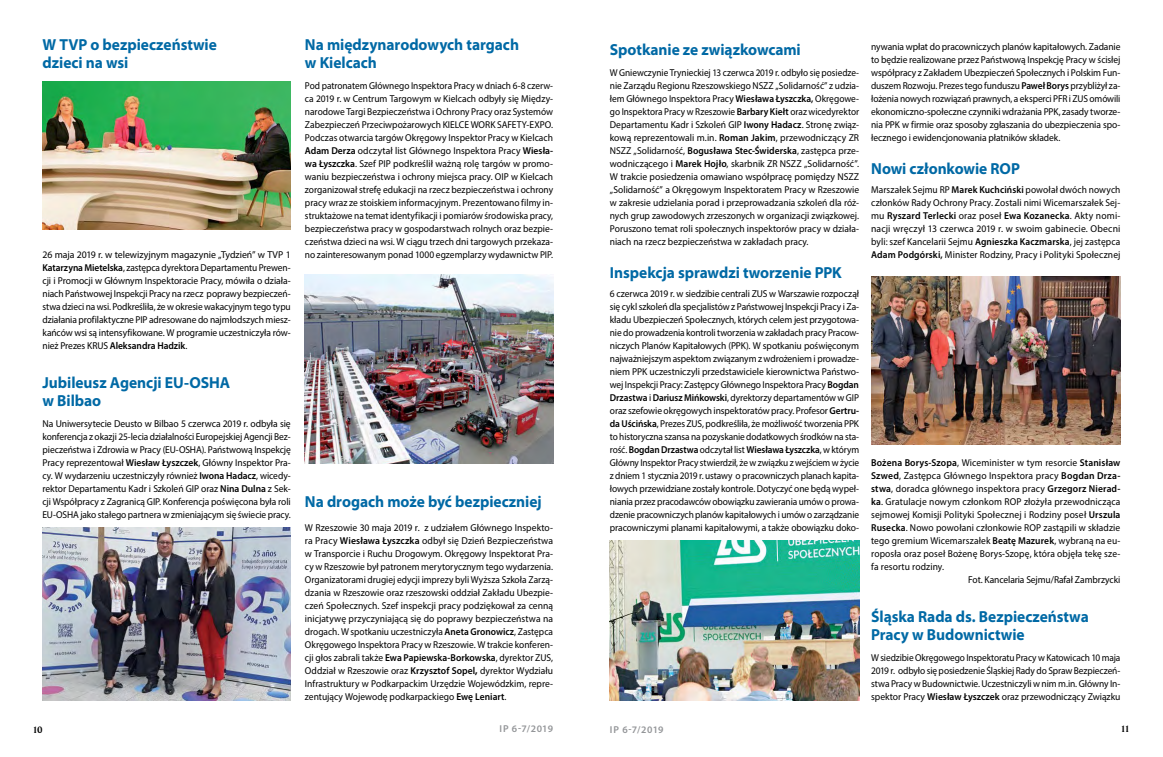
<style>
.page{position:relative;width:1163px;height:757px;background:#fff}
.page>*{position:absolute;margin:0;border:0;box-sizing:border-box;transform-origin:0 0}
.t1{font:700 semi-expanded 16px/18px "Myriad Pro";letter-spacing:-.005em;color:#0069a5;scale:.9 1}
.t2{font:10px/13px "Myriad Pro";letter-spacing:.005em;color:#000;text-align:justify;scale:.95 1}
.t3{font:10px/13px "Myriad Pro";letter-spacing:.005em;color:#000;text-align:justify;scale:.93 1}
.t4{font:10px/13px "Myriad Pro";letter-spacing:.005em;color:#000;text-align:justify;scale:.96 1}
.t5{font:10px/13px "Myriad Pro";letter-spacing:.005em;color:#000;text-align:justify}
.t6{font:10px/13px "Myriad Pro";letter-spacing:.005em;color:#000;text-align:justify;scale:.94 1}
.t7{font:600 10px "Myriad Pro";letter-spacing:.015em;color:#000;scale:.95 1}
.t8{font:600 10px "Myriad Pro";letter-spacing:.04em;color:#939598}
.t9{font:700 10px "Life TEE";color:#000}
.s1{font-weight:600}
.s2{font-weight:700}
.s3{font-weight:400}
</style>
<div class="page">
<img style="left:43px;top:81px;width:248px;height:149px">
<img style="left:43px;top:527px;width:248px;height:173px">
<img style="left:871px;top:276px;width:249px;height:168px">
<img style="left:609px;top:541px;width:250px;height:159px">
<img style="left:305px;top:275px;width:248px;height:189px">
<p class="t1" style="left:43px;top:36px;width:195px">W TVP o bezpieczeństwie dzieci na wsi</p>
<p class="t5" style="left:43px;top:248px;width:250px">26 maja 2019 r. w telewizyjnym magazynie „Tydzień” w TVP 1<br><span class="s1">Katarzyna Mietelska</span>, zastępca dyrektora Departamentu Prewen&shy;cji i Promocji w Głównym Inspektoracie Pracy, mówiła o działa&shy;niach Państwowej Inspekcji Pracy na rzecz poprawy bezpieczeń&shy;stwa dzieci na wsi. Podkreśliła, że w okresie wakacyjnym tego typu działania profilaktyczne PIP adresowane do najmłodszych miesz&shy;kańców wsi są intensyfikowane. W programie uczestniczyła rów&shy;nież Prezes KRUS <span class="s1">Aleksandra Hadzik</span>.</p>
<p class="t1" style="left:43px;top:374px;width:210px">Jubileusz Agencji EU-OSHA w Bilbao</p>
<p class="t4" style="left:43px;top:417px;width:260px">Na Uniwersytecie Deusto w Bilbao 5 czerwca 2019 r. odbyła się konferencja z okazji 25-lecia działalności Europejskiej Agencji Bez&shy;pieczeństwa i Zdrowia w Pracy (EU-OSHA). Państwową Inspekcję Pracy reprezentował <span class="s1">Wiesław Łyszczek</span>, Główny Inspektor Pra&shy;cy. W wydarzeniu uczestniczyły również <span class="s1">Iwona Hadacz</span>, wicedy&shy;rektor Departamentu Kadr i Szkoleń GIP oraz <span class="s1">Nina Dulna</span> z Sek&shy;cji Współpracy z Zagranicą GIP. Konferencja poświęcona była roli EU-OSHA jako stałego partnera w zmieniającym się świecie pracy.</p>
<p class="t1" style="left:305px;top:36px;width:239px">Na międzynarodowych targach w Kielcach</p>
<p class="t3" style="left:305px;top:79px;width:268px">Pod patronatem Głównego Inspektora Pracy w dniach 6-8 czerw&shy;ca 2019 r. w Centrum Targowym w Kielcach odbyły się Między&shy;narodowe Targi Bezpieczeństwa i Ochrony Pracy oraz Systemów Zabezpieczeń Przeciwpożarowych KIELCE WORK SAFETY-EXPO.<br>Podczas otwarcia targów Okręgowy Inspektor Pracy w Kielcach <span class="s1">Adam Derza</span> odczytał list Głównego Inspektora Pracy <span class="s1">Wiesła&shy;wa Łyszczka</span>. Szef PIP podkreślił ważną rolę targów w promo&shy;waniu bezpieczeństwa i ochrony miejsca pracy. OIP w Kielcach zorganizował strefę edukacji na rzecz bezpieczeństwa i ochrony pracy wraz ze stoiskiem informacyjnym. Prezentowano filmy in&shy;struktażowe na temat identyfikacji i pomiarów środowiska pracy, bezpieczeństwa pracy w gospodarstwach rolnych oraz bezpie&shy;czeństwa dzieci na wsi. W ciągu trzech dni targowych przekaza&shy;no zainteresowanym ponad 1000 egzemplarzy wydawnictw PIP.</p>
<p class="t1" style="left:305px;top:493px;width:265px">Na drogach może być bezpieczniej</p>
<p class="t4" style="left:305px;top:521px;width:260px">W Rzeszowie 30 maja 2019 r. z udziałem Głównego Inspekto&shy;ra Pracy <span class="s1">Wiesława Łyszczka</span> odbył się Dzień Bezpieczeństwa w Transporcie i Ruchu Drogowym. Okręgowy Inspektorat Pra&shy;cy w Rzeszowie był patronem merytorycznym tego wydarzenia.<br>Organizatorami drugiej edycji imprezy byli Wyższa Szkoła Zarzą&shy;dzania w Rzeszowie oraz rzeszowski oddział Zakładu Ubezpie&shy;czeń Społecznych. Szef inspekcji pracy podziękował za cenną inicjatywę przyczyniającą się do poprawy bezpieczeństwa na drogach. W spotkaniu uczestniczyła <span class="s1">Aneta Gronowicz</span>, Zastępca Okręgowego Inspektora Pracy w Rzeszowie. W trakcie konferen&shy;cji głos zabrali także <span class="s1">Ewa Papiewska-Borkowska</span>, dyrektor ZUS, Oddział w Rzeszowie oraz <span class="s1">Krzysztof Sopel</span><span class="s2">,</span> dyrektor Wydziału Infrastruktury w Podkarpackim Urzędzie Wojewódzkim, repre&shy;zentujący Wojewodę podkarpackiego <span class="s1">Ewę Leniart</span>.</p>
<p class="t1" style="left:609px;top:41px;width:214px">Spotkanie ze związkowcami</p>
<p class="t3" style="left:609px;top:66px;width:269px">W Gniewczynie Trynieckiej 13 czerwca 2019 r. odbyło się posiedze&shy;nie Zarządu Regionu Rzeszowskiego NSZZ „Solidarność” z udzia&shy;łem Głównego Inspektora Pracy <span class="s1">Wiesława Łyszczka,</span> Okręgowe&shy;go Inspektora Pracy w Rzeszowie <span class="s1">Barbary Kiełt</span> oraz wicedyrektor Departamentu Kadr i Szkoleń GIP <span class="s1">Iwony Hadacz</span>. Stronę związ&shy;kową reprezentowali m.in. <span class="s1">Roman Jakim</span>, przewodniczący ZR NSZZ „Solidarność, <span class="s1">Bogusława Stec-Świderska</span>, zastępca prze&shy;wodniczącego i <span class="s1">Marek Hojło</span>, skarbnik ZR NSZZ „Solidarność”.<br>W trakcie posiedzenia omawiano współpracę pomiędzy NSZZ „Solidarność” a Okręgowym Inspektoratem Pracy w Rzeszowie w zakresie udzielania porad i przeprowadzania szkoleń dla róż&shy;nych grup zawodowych zrzeszonych w organizacji związkowej.<br>Poruszono temat roli społecznych inspektorów pracy w działa&shy;niach na rzecz bezpieczeństwa w zakładach pracy.</p>
<p class="t1" style="left:609px;top:264px;width:259px">Inspekcja sprawdzi tworzenie PPK</p>
<p class="t2" style="left:609px;top:287px;width:264px">6 czerwca 2019 r. w siedzibie centrali ZUS w Warszawie rozpoczął się cykl szkoleń dla specjalistów z Państwowej Inspekcji Pracy i Za&shy;kładu Ubezpieczeń Społecznych, których celem jest przygotowa&shy;nie do prowadzenia kontroli tworzenia w zakładach pracy Pracow&shy;niczych Planów Kapitałowych (PPK). W spotkaniu poświęconym najważniejszym aspektom związanym z wdrożeniem i prowadze&shy;niem PPK uczestniczyli przedstawiciele kierownictwa Państwo&shy;wej Inspekcji Pracy: Zastępcy Głównego Inspektora Pracy <span class="s1">Bogdan Drzastwa</span> i <span class="s1">Dariusz Mińkowski</span>, dyrektorzy departamentów w GIP oraz szefowie okręgowych inspektoratów pracy. Profesor <span class="s1">Gertru&shy;da Uścińska</span>, Prezes ZUS, podkreśliła, że możliwość tworzenia PPK to historyczna szansa na pozyskanie dodatkowych środków na sta&shy;rość. <span class="s1">Bogdan Drzastwa</span> odczytał list <span class="s1">Wiesława Łyszczka</span>, w którym Główny Inspektor Pracy stwierdził, że w związku z wejściem w życie z dniem 1 stycznia 2019 r. ustawy o pracowniczych planach kapita&shy;łowych przewidziane zostały kontrole. Dotyczyć one będą wypeł&shy;niania przez pracodawców obowiązku zawierania umów o prowa&shy;dzenie pracowniczych planów kapitałowych i umów o zarządzanie pracowniczymi planami kapitałowymi, a także obowiązku doko-</p>
<p class="t2" style="left:871px;top:40px;width:264px">nywania wpłat do pracowniczych planów kapitałowych. Zadanie to będzie realizowane przez Państwową Inspekcję Pracy w ścisłej współpracy z Zakładem Ubezpieczeń Społecznych i Polskim Fun&shy;duszem Rozwoju. Prezes tego funduszu <span class="s1">Paweł Borys</span> przybliżył za&shy;łożenia nowych rozwiązań prawnych, a eksperci PFR i ZUS omówili ekonomiczno-społeczne czynniki wdrażania PPK, zasady tworze&shy;nia PPK w firmie oraz sposoby zgłaszania do ubezpieczenia spo&shy;łecznego i ewidencjonowania płatników składek.</p>
<p class="t1" style="left:871px;top:160px;width:167px">Nowi członkowie ROP</p>
<p class="t6" style="left:871px;top:183px;width:267px">Marszałek Sejmu RP <span class="s1">Marek Kuchciński</span> powołał dwóch nowych członków Rady Ochrony Pracy. Zostali nimi Wicemarszałek Sej&shy;mu <span class="s1">Ryszard Terlecki</span> oraz poseł <span class="s1">Ewa Kozanecka</span>. Akty nomi&shy;nacji wręczył 13 czerwca 2019 r. w swoim gabinecie. Obecni byli: szef Kancelarii Sejmu <span class="s1">Agnieszka Kaczmarska</span>, jej zastępca <span class="s1">Adam Podgórski,</span> Minister Rodziny, Pracy i Polityki Społecznej</p>
<p class="t7" style="left:871px;top:457px;width:264px">Bożena Borys-Szopa<span class="s3">, Wiceminister w tym resorcie</span> Stanisław</p>
<p class="t4" style="left:871px;top:469px;width:261px"><span class="s1">Szwed</span>, Zastępca Głównego Inspektora pracy <span class="s1">Bogdan Drza-</span></p>
<p class="t4" style="left:871px;top:482px;width:261px"><span class="s1">stwa</span>, doradca głównego inspektora pracy <span class="s1">Grzegorz Nierad-</span></p>
<p class="t2" style="left:871px;top:495px;width:264px"><span class="s1">ka</span>. Gratulacje nowym członkom ROP złożyła przewodnicząca</p>
<p class="t2" style="left:871px;top:508px;width:264px">sejmowej Komisji Polityki Społecznej i Rodziny poseł <span class="s1">Urszula</span></p>
<p class="t2" style="left:871px;top:521px;width:264px"><span class="s1">Rusecka</span>. Nowo powołani członkowie ROP zastąpili w składzie</p>
<p class="t2" style="left:871px;top:534px;width:264px">tego gremium Wicemarszałek <span class="s1">Beatę Mazurek</span>, wybraną na eu-</p>
<p class="t2" style="left:871px;top:547px;width:264px">roposła oraz poseł Bożenę Borys-Szopę, która objęła tekę sze-</p>
<p class="t2" style="left:871px;top:560px;width:78px">fa resortu rodziny.</p>
<p class="t2" style="left:968px;top:573px;width:162px">Fot. Kancelaria Sejmu/Rafał Zambrzycki</p>
<p class="t1" style="left:871px;top:608px;width:243px">Śląska Rada ds. Bezpieczeństwa<br>Pracy w Budownictwie</p>
<p class="t3" style="left:871px;top:651px;width:269px">W siedzibie Okręgowego Inspektoratu Pracy w Katowicach 10 maja 2019 r. odbyło się posiedzenie Śląskiej Rady do Spraw Bezpieczeń&shy;stwa Pracy w Budownictwie. Uczestniczyli w nim m.in. Główny In&shy;spektor Pracy <span class="s1">Wiesław Łyszczek</span> oraz przewodniczący Związku</p>
<p class="t9" style="left:33px;top:723px;width:12px">10</p>
<p class="t8" style="left:499px;top:723px;width:55px">IP 6-7/2019</p>
<p class="t8" style="left:610px;top:723px;width:55px">IP 6-7/2019</p>
<p class="t9" style="left:1120px;top:723px;width:11px">11</p>
</div>
